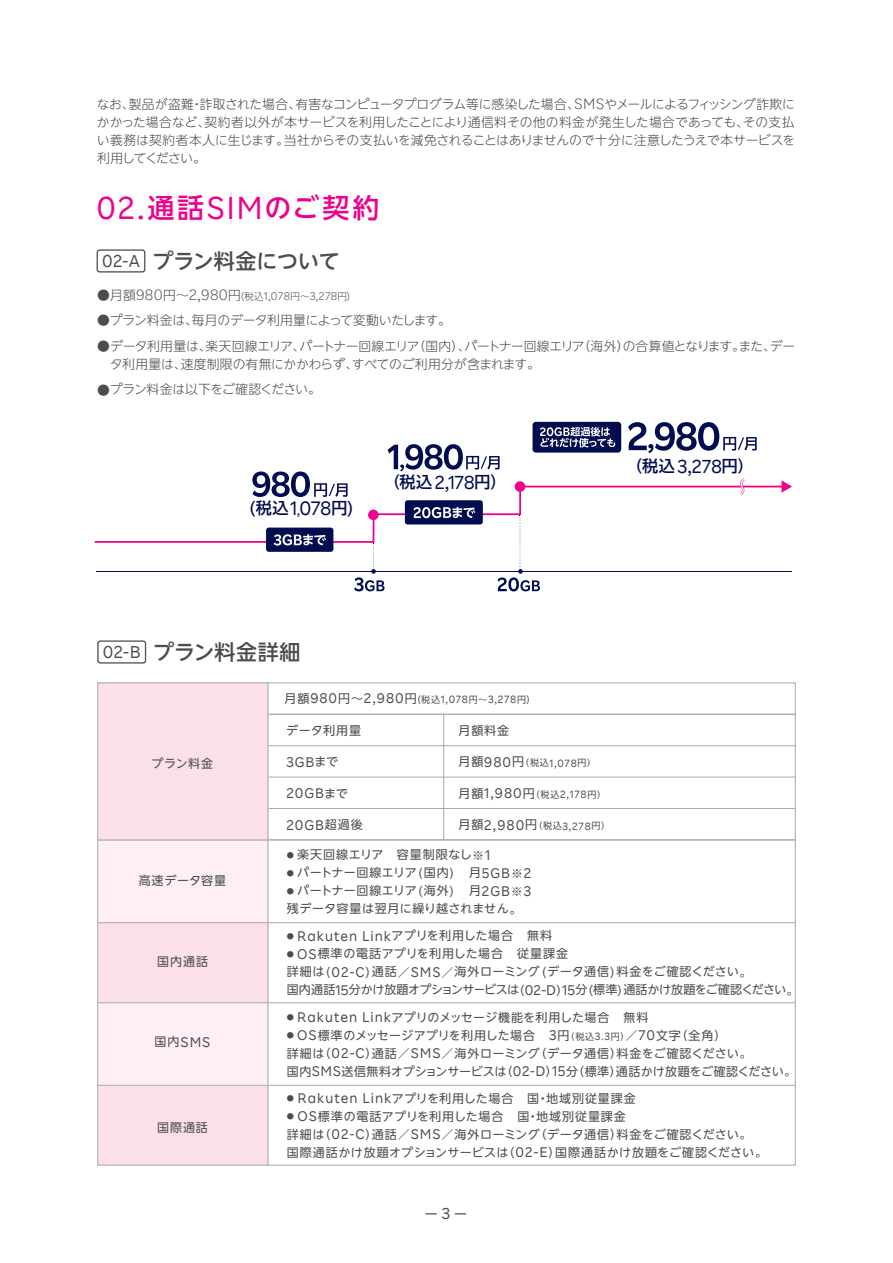
<style>
.page{position:relative;width:893px;height:1263px;background:#fff}
.page>*{position:absolute;margin:0;border:0;box-sizing:border-box;transform-origin:0 0}
.t1{font:32.1px "Rakuten Sans";color:#ed028c}
.t2{font:500 21px "UD Shin Go NT Pro";letter-spacing:-.005em;color:#4b4c4d}
.t3{font:19.65px "Rakuten Sans";color:#010d4f}
.t4{font:500 16.05px "UD Shin Go NT Pro";color:#010d4f}
.t5{font:14.1px "Rakuten Sans";letter-spacing:.07em;color:#4b4c4d}
.t6{font:13.5px "UD Shin Go NT Pro";color:#4b4c4d}
.t7{font:300 12.75px/18px "UD Shin Go NT Pro";letter-spacing:-.015em;color:#4b4c4d}
.t8{font:12px/18px "UD Shin Go NT Pro";letter-spacing:.025em;color:#4b4c4d}
.t9{font:12px/18px "UD Shin Go NT Pro";letter-spacing:.045em;color:#4b4c4d}
.t10{font:12px "UD Shin Go NT Pro";letter-spacing:.08em;color:#4b4c4d}
.t11{font:12px "UD Shin Go NT Pro";letter-spacing:.06em;color:#4b4c4d}
.t12{font:300 11.25px "Rakuten Sans";letter-spacing:.02em;color:#4b4c4d}
.t13{font:10.65px "Rakuten Sans";letter-spacing:.07em;color:#4b4c4d}
.t14{font:9px "UD Shin Go NT Pro";color:#4b4c4d}
.s1{font-family:"Rakuten Sans";font-size:15px}
.s2{font-family:"UD Shin Go NT Pro";font-weight:500;font-size:27px}
.s3{font-family:"Rakuten Sans";font-weight:400;font-size:17.4px}
.s4{font-family:"UD Shin Go NT Pro";font-size:12.75px}
.s5{font-size:15px}
.s6{font-family:"UD Shin Go NT Pro";font-size:9.6px}
.s7{font-family:"UD Shin Go NT Pro";font-weight:500;font-size:16.5px}
.s8{font-family:"UD Shin Go NT Pro";font-weight:500;font-size:16.05px}
.s9{font-size:13.8px}
.s10{font-family:"Rakuten Sans";font-weight:400;font-size:19.05px}
.s11{font-family:"UD Shin Go NT Pro";font-size:12px}
.s12{font-size:14.1px}
.s13{font-family:"UD Shin Go NT Pro";font-size:9px}
.s14{font-size:12px}
.s15{font-family:"Rakuten Sans";font-size:14.1px}
.s16{font-family:"Rakuten Sans";font-size:10.65px}
.s17{font-size:10.65px}
.s18{font-size:7.2px}
.s19{font-size:9px}
.s20{font-family:"Rakuten Sans";font-size:15.9px}
</style>
<div class="page">
<div style="left:97px;top:249px;width:48px;height:23px;border:1px solid #4b4c4d;border-radius:2px"></div>
<hr style="left:96px;top:571px;width:696px;height:1px;background:#010d4f">
<hr style="left:520px;top:486px;width:263px;height:1px;background:#ed028c">
<hr style="left:519px;top:486px;width:2px;height:28px;background:#ed028c">
<hr style="left:373px;top:513px;width:147px;height:2px;background:#ed028c">
<hr style="left:95px;top:541px;width:278px;height:2px;background:#ed028c">
<svg style="left:781px;top:480px;width:11px;height:13px"></svg>
<svg style="left:354px;top:513px;width:31px;height:78px"></svg>
<svg style="left:498px;top:514px;width:42px;height:77px"></svg>
<div style="left:368px;top:510px;width:11px;height:10px;background:#ed028c;border-radius:50%"></div>
<div style="left:515px;top:481px;width:10px;height:11px;background:#ed028c;border-radius:50%"></div>
<div style="left:266px;top:528px;width:67px;height:24px;background:#010d4f;border-radius:3px"></div>
<svg style="left:274px;top:534px;width:52px;height:12px"></svg>
<svg style="left:252px;top:471px;width:96px;height:26px"></svg>
<svg style="left:388px;top:444px;width:112px;height:27px"></svg>
<div style="left:405px;top:500px;width:78px;height:24px;background:#010d4f;border-radius:3px"></div>
<svg style="left:414px;top:507px;width:61px;height:11px"></svg>
<svg style="left:740px;top:478px;width:5px;height:17px"></svg>
<svg style="left:628px;top:422px;width:129px;height:31px"></svg>
<div style="left:532px;top:422px;width:89px;height:31px;background:#010d4f;border-radius:3px"></div>
<svg style="left:540px;top:427px;width:75px;height:21px"></svg>
<div style="left:98px;top:1085px;width:170px;height:80px;background:#fbdfeb"></div>
<div style="left:98px;top:1003px;width:170px;height:82px;background:#fdeff5"></div>
<div style="left:98px;top:923px;width:170px;height:80px;background:#fbdfeb"></div>
<div style="left:98px;top:840px;width:170px;height:83px;background:#fdeff5"></div>
<hr style="left:267px;top:840px;width:1px;height:325px;background:#a8a9ad">
<hr style="left:98px;top:922px;width:697px;height:1px;background:#a8a9ad">
<hr style="left:98px;top:1002px;width:697px;height:1px;background:#a8a9ad">
<hr style="left:98px;top:1085px;width:697px;height:1px;background:#a8a9ad">
<div style="left:97px;top:640px;width:49px;height:23px;border:1px solid #4b4c4d;border-radius:2px"></div>
<div style="left:98px;top:683px;width:170px;height:157px;background:#fbdfeb"></div>
<hr style="left:269px;top:714px;width:527px;height:1px;background:#a8a9ad">
<hr style="left:269px;top:745px;width:527px;height:1px;background:#a8a9ad">
<hr style="left:269px;top:777px;width:527px;height:1px;background:#a8a9ad">
<hr style="left:269px;top:808px;width:526px;height:1px;background:#a8a9ad">
<hr style="left:267px;top:683px;width:1px;height:157px;background:#a8a9ad">
<div style="left:97px;top:682px;width:699px;height:158px;border:1px solid #a8a9ad"></div>
<hr style="left:443px;top:715px;width:1px;height:125px;background:#a8a9ad">
<p class="t7" style="left:97px;top:94px;width:700px;text-align:justify">なお、製品が盗難・詐取された場合、有害なコンピュータプログラム等に感染した場合、<span class="s1">SMS</span>やメールによるフィッシング詐欺にかかった場合など、契約者以外が本サービスを利用したことにより通信料その他の料金が発生した場合であっても、その支払い義務は契約者本人に生じます。当社からその支払いを減免されることはありませんので十分に注意したうえで本サービスを利用してください。</p>
<h1 class="t1" style="left:97px;top:190px;width:284px">02.<span class="s2">通話</span>SIM<span class="s2">のご契約</span></h1>
<h2 class="t2" style="left:102px;top:244px;width:239px"><span class="s3">02-A</span> プラン料金について</h2>
<p class="t12" style="left:97px;top:290px;width:254px"><span class="s4">●月額</span><span class="s5">980</span><span class="s4">円～</span><span class="s5">2,980</span><span class="s4">円</span>(<span class="s6">税込</span>1,078<span class="s6">円～</span>3,278<span class="s6">円</span>)</p>
<p class="t7" style="left:97px;top:311px;width:355px">●プラン料金は、毎月のデータ利用量によって変動いたします。</p>
<p class="t7" style="left:110px;top:336px;width:687px;text-indent:-13px">●データ利用量は、楽天回線エリア、パートナー回線エリア（国内）、パートナー回線エリア（海外）の合算値となります。また、データ利用量は、速度制限の有無にかかわらず、すべてのご利用分が含まれます。</p>
<p class="t7" style="left:97px;top:380px;width:225px">●プラン料金は以下をご確認ください。</p>
<h3 class="t3" style="left:239px;top:498px;width:126px"><span class="s7">（</span><span class="s8">税込</span>1<span class="s9">,</span>078<span class="s8">円</span><span class="s7">）</span></h3>
<h3 class="t4" style="left:384px;top:469px;width:124px">（税込 <span class="s10">2,178</span>円）</h3>
<h3 class="t4" style="left:626px;top:453px;width:129px">（税込 <span class="s10">3,278</span>円）</h3>
<h2 class="t2" style="left:103px;top:635px;width:199px"><span class="s3">02-B</span> プラン料金詳細</h2>
<p class="t8" style="left:152px;top:754px;width:63px">プラン料金</p>
<p class="t11" style="left:139px;top:870px;width:89px">高速データ容量</p>
<p class="t13" style="left:285px;top:694px;width:246px"><span class="s11">月額</span><span class="s12">980</span><span class="s11">円～</span><span class="s12">2,980</span><span class="s11">円</span>(<span class="s13">税込</span>1,078<span class="s13">円～</span>3,278<span class="s13">円</span>)</p>
<p class="t8" style="left:459px;top:721px;width:52px">月額料金</p>
<p class="t8" style="left:286px;top:721px;width:76px">データ利用量</p>
<p class="t5" style="left:286px;top:754px;width:53px">3GB<span class="s11">まで</span></p>
<p class="t5" style="left:286px;top:786px;width:63px">20GB<span class="s11">まで</span></p>
<p class="t5" style="left:286px;top:817px;width:78px">20GB<span class="s11">超過後</span></p>
<p class="t14" style="left:459px;top:755px;width:139px"><span class="s14">月額</span><span class="s15">980</span><span class="s14">円</span>（税込<span class="s16">1,078</span>円）</p>
<p class="t5" style="left:459px;top:786px;width:149px"><span class="s11">月額</span>1,980<span class="s11">円</span><span class="s13">（税込</span><span class="s17">2,178</span><span class="s13">円）</span></p>
<p class="t5" style="left:459px;top:817px;width:153px"><span class="s11">月額</span>2,980<span class="s11">円</span><span class="s13">（税込</span><span class="s17">3,278</span><span class="s13">円）</span></p>
<p class="t10" style="left:287px;top:845px;width:205px"><span class="s18">●</span> 楽天回線エリア　容量制限なし※<span class="s15">1</span></p>
<p class="t8" style="left:287px;top:863px;width:246px"><span class="s18">●</span> パートナー回線エリア（国内）　月<span class="s15">5GB</span>※<span class="s15">2</span></p>
<p class="t8" style="left:287px;top:881px;width:246px"><span class="s18">●</span> パートナー回線エリア（海外）　月<span class="s15">2GB</span>※<span class="s15">3</span>残データ容量は翌月に繰り越されません。</p>
<p class="t8" style="left:157px;top:952px;width:52px">国内通話</p>
<p class="t5" style="left:155px;top:1034px;width:57px"><span class="s11">国内</span>SMS</p>
<p class="t8" style="left:157px;top:1118px;width:52px">国際通話</p>
<p class="t8" style="left:287px;top:926px;width:267px"><span class="s18">●</span> <span class="s15">Rakuten Link</span>アプリを利用した場合　無料</p>
<p class="t8" style="left:287px;top:944px;width:513px"><span class="s18">●</span> <span class="s15">OS</span>標準の電話アプリを利用した場合　従量課金<br>詳細は（<span class="s15">02-C</span>）通話／<span class="s15">SMS</span>／海外ローミング（データ通信）料金をご確認ください。<br>国内通話<span class="s15">15</span>分かけ放題オプションサービスは（<span class="s15">02-D</span>）<span class="s15">15</span>分（標準）通話かけ放題をご確認ください。</p>
<p class="t8" style="left:287px;top:1008px;width:363px"><span class="s18">●</span> <span class="s15">Rakuten Link</span>アプリのメッセージ機能を利用した場合　無料</p>
<p class="t8" style="left:287px;top:1026px;width:511px"><span class="s18">●</span> <span class="s15">OS</span>標準のメッセージアプリを利用した場合　<span class="s15">3</span>円<span class="s19">（税込</span><span class="s16">3.3</span><span class="s19">円）</span>／<span class="s15">70</span>文字（全角）<br>詳細は（<span class="s15">02-C</span>）通話／<span class="s15">SMS</span>／海外ローミング（データ通信）料金をご確認ください。<br>国内<span class="s15">SMS</span>送信無料オプションサービスは（<span class="s15">02-D</span>）<span class="s15">15</span>分（標準）通話かけ放題をご確認ください。</p>
<p class="t10" style="left:287px;top:1088px;width:351px"><span class="s18">●</span> <span class="s15">Rakuten Link</span>アプリを利用した場合　国・地域別従量課金</p>
<p class="t9" style="left:287px;top:1107px;width:482px"><span class="s18">●</span> <span class="s15">OS</span>標準の電話アプリを利用した場合　国・地域別従量課金<br>詳細は（<span class="s15">02-C</span>）通話／<span class="s15">SMS</span>／海外ローミング（データ通信）料金をご確認ください。<br>国際通話かけ放題オプションサービスは（<span class="s15">02-E</span>）国際通話かけ放題をご確認ください。</p>
<p class="t6" style="left:424px;top:1202px;width:44px">ー<span class="s20">3</span>ー</p>
</div>
